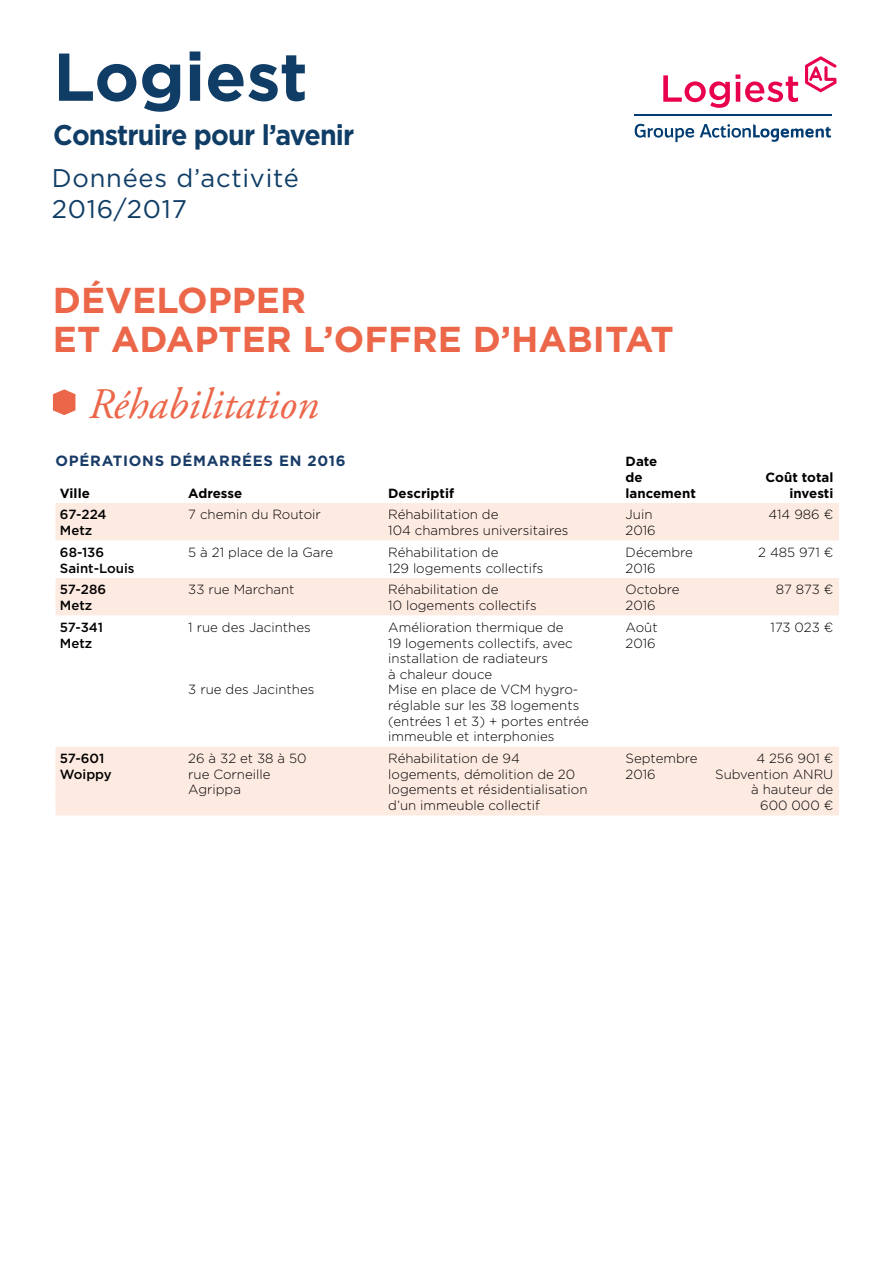
<style>
.page{position:relative;width:893px;height:1263px;background:#fff}
.page>*{position:absolute;margin:0;border:0;box-sizing:border-box;transform-origin:0 0}
.t1{font:700 67.5px "Gotham";color:#103d66}
.t2{font:italic 43.5px "Adobe Garamond Pro";color:#ec674a}
.t3{font:700 36px/39px "Gotham";color:#ec674a}
.t4{font:700 28.5px "Gotham";letter-spacing:-.03em;color:#103d66;scale:.94 1}
.t5{font:25.5px/30.6px "Gotham";letter-spacing:.03em;color:#103d66}
.t6{font:700 14.85px "Gotham";letter-spacing:.05em;color:#183b68}
.t7{font:300 13.35px/15.6px "Gotham";color:#000}
.t8{font:500 13.35px "Gotham";color:#000}
.t9{font:700 13.35px "Gotham";color:#000}
</style>
<div class="page">
<svg style="left:53px;top:389px;width:22px;height:26px"></svg>
<svg style="left:663px;top:75px;width:67px;height:33px"></svg>
<svg style="left:736px;top:74px;width:62px;height:28px"></svg>
<svg style="left:635px;top:124px;width:59px;height:18px"></svg>
<svg style="left:700px;top:124px;width:131px;height:18px"></svg>
<hr style="left:635px;top:115px;width:197px;height:1px;background:#003b71">
<svg style="left:805px;top:56px;width:31px;height:36px"></svg>
<div style="left:56px;top:503px;width:783px;height:22px;background:#fdeae1"></div>
<div style="left:56px;top:519px;width:783px;height:22px;background:#fdeae1"></div>
<div style="left:56px;top:578px;width:783px;height:22px;background:#fdeae1"></div>
<div style="left:56px;top:594px;width:783px;height:21px;background:#fdeae1"></div>
<div style="left:56px;top:747px;width:783px;height:22px;background:#fdeae1"></div>
<div style="left:56px;top:762px;width:783px;height:22px;background:#fdeae1"></div>
<div style="left:56px;top:778px;width:783px;height:22px;background:#fdeae1"></div>
<div style="left:56px;top:794px;width:783px;height:21px;background:#fdeae1"></div>
<h1 class="t1" style="left:53px;top:32px;width:256px">Logiest</h1>
<h3 class="t4" style="left:53px;top:116px;width:322px">Construire pour l’avenir</h3>
<h3 class="t5" style="left:52px;top:163px;width:249px">Données d’activité<br>2016/2017</h3>
<h3 class="t3" style="left:53px;top:280px;width:622px">DÉVELOPPER<br>ET ADAPTER L’OFFRE D’HABITAT</h3>
<h2 class="t2" style="left:88px;top:378px;width:232px">Réhabilitation</h2>
<p class="t6" style="left:56px;top:451px;width:292px">OPÉRATIONS DÉMARRÉES EN 2016</p>
<p class="t9" style="left:626px;top:453px;width:33px">Date</p>
<p class="t9" style="left:626px;top:468px;width:19px">de</p>
<p class="t9" style="left:766px;top:468px;width:69px">Coût total</p>
<p class="t9" style="left:60px;top:484px;width:31px">Ville</p>
<p class="t9" style="left:188px;top:484px;width:55px">Adresse</p>
<p class="t9" style="left:388px;top:484px;width:67px">Descriptif</p>
<p class="t9" style="left:626px;top:484px;width:72px">lancement</p>
<p class="t9" style="left:790px;top:484px;width:45px">investi</p>
<p class="t8" style="left:60px;top:506px;width:48px">67-224</p>
<p class="t7" style="left:188px;top:506px;width:134px">7 chemin du Routoir</p>
<p class="t7" style="left:388px;top:506px;width:112px">Réhabilitation de</p>
<p class="t7" style="left:626px;top:506px;width:28px">Juin</p>
<p class="t7" style="left:769px;top:506px;width:66px">414 986 €</p>
<p class="t8" style="left:60px;top:522px;width:34px">Metz</p>
<p class="t7" style="left:388px;top:522px;width:182px">104 chambres universitaires</p>
<p class="t7" style="left:626px;top:522px;width:32px">2016</p>
<p class="t8" style="left:60px;top:543px;width:46px">68-136</p>
<p class="t7" style="left:188px;top:544px;width:146px">5 à 21 place de la Gare</p>
<p class="t7" style="left:388px;top:544px;width:112px">Réhabilitation de</p>
<p class="t7" style="left:626px;top:544px;width:69px">Décembre</p>
<p class="t7" style="left:758px;top:544px;width:77px">2 485 971 €</p>
<p class="t8" style="left:60px;top:559px;width:76px">Saint-Louis</p>
<p class="t7" style="left:388px;top:560px;width:157px">129 logements collectifs</p>
<p class="t7" style="left:626px;top:560px;width:32px">2016</p>
<p class="t8" style="left:60px;top:581px;width:48px">57-286</p>
<p class="t7" style="left:188px;top:581px;width:108px">33 rue Marchant</p>
<p class="t7" style="left:388px;top:581px;width:112px">Réhabilitation de</p>
<p class="t7" style="left:626px;top:581px;width:55px">Octobre</p>
<p class="t7" style="left:776px;top:581px;width:59px">87 873 €</p>
<p class="t8" style="left:60px;top:596px;width:34px">Metz</p>
<p class="t7" style="left:388px;top:597px;width:150px">10 logements collectifs</p>
<p class="t7" style="left:626px;top:597px;width:32px">2016</p>
<p class="t8" style="left:60px;top:618px;width:45px">57-341</p>
<p class="t7" style="left:188px;top:619px;width:124px">1 rue des Jacinthes</p>
<p class="t7" style="left:388px;top:619px;width:177px">Amélioration thermique de</p>
<p class="t7" style="left:626px;top:619px;width:34px">Août</p>
<p class="t7" style="left:770px;top:619px;width:64px">173 023 €</p>
<p class="t8" style="left:60px;top:634px;width:34px">Metz</p>
<p class="t7" style="left:388px;top:635px;width:186px">19 logements collectifs, avec</p>
<p class="t7" style="left:626px;top:635px;width:32px">2016</p>
<p class="t7" style="left:388px;top:650px;width:161px">installation de radiateurs à chaleur douce</p>
<p class="t7" style="left:188px;top:681px;width:128px">3 rue des Jacinthes</p>
<p class="t7" style="left:388px;top:681px;width:202px">Mise en place de VCM hygro&shy;réglable sur les 38 logements (entrées 1 et 3) + portes entrée immeuble et interphonies</p>
<p class="t8" style="left:60px;top:750px;width:46px">57-601</p>
<p class="t7" style="left:188px;top:750px;width:120px">26 à 32 et 38 à 50</p>
<p class="t7" style="left:388px;top:750px;width:133px">Réhabilitation de 94</p>
<p class="t7" style="left:626px;top:750px;width:73px">Septembre</p>
<p class="t7" style="left:756px;top:750px;width:79px">4 256 901 €</p>
<p class="t8" style="left:60px;top:765px;width:53px">Woippy</p>
<p class="t7" style="left:188px;top:766px;width:84px">rue Corneille</p>
<p class="t7" style="left:388px;top:766px;width:189px">logements, démolition de 20</p>
<p class="t7" style="left:626px;top:766px;width:32px">2016</p>
<p class="t7" style="left:715px;top:766px;width:120px">Subvention ANRU</p>
<p class="t7" style="left:188px;top:781px;width:54px">Agrippa</p>
<p class="t7" style="left:388px;top:781px;width:201px">logements et résidentialisation</p>
<p class="t7" style="left:751px;top:781px;width:84px">à hauteur de</p>
<p class="t7" style="left:388px;top:797px;width:153px">d’un immeuble collectif</p>
<p class="t7" style="left:760px;top:797px;width:75px">600 000 €</p>
</div>
